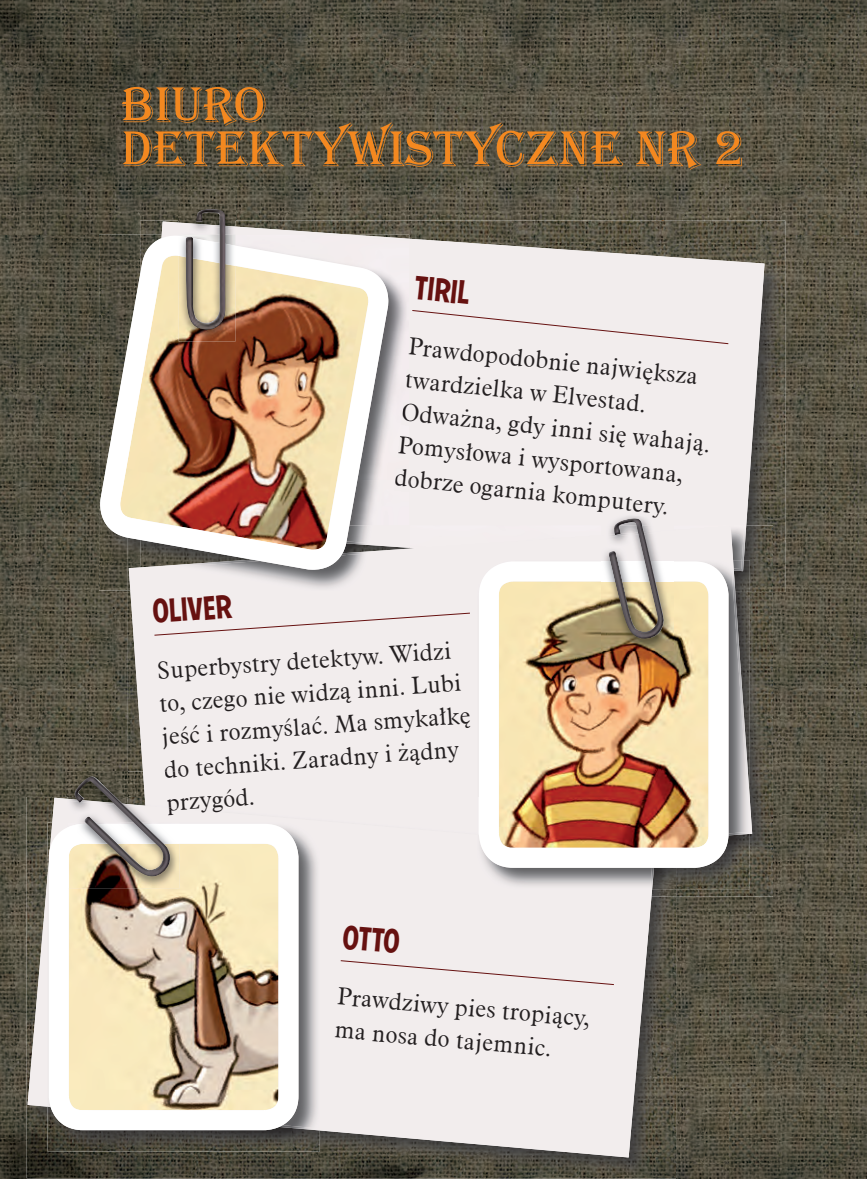
<style>
.page{position:relative;width:867px;height:1179px;background:#fff}
.page>*{position:absolute;margin:0;border:0;box-sizing:border-box;transform-origin:0 0}
.t1{font:52px/44px "Algerian D";color:#f38820}
.t2{font:44px "Algerian D";color:#f38820}
.t3{font:300 34px "Animated Gothic";color:#661110}
.t4{font:24px/33px "Aldine 721 Lt EU";color:#231f20}
.s1{color:#1f1a1c}
</style>
<div class="page">
<img style="left:0;top:0;width:866px;height:1178px">
<img style="left:140px;top:220px;width:645px;height:371px">
<svg style="left:141px;top:221px;width:623px;height:304px;background:#d9d4d1"></svg>
<img style="left:128px;top:590px;width:644px;height:306px">
<img style="left:746px;top:525px;width:26px;height:66px">
<img style="left:409px;top:525px;width:337px;height:1px">
<div style="left:129px;top:526px;width:623px;height:349px;background:#f2eded"></div>
<img style="left:27px;top:796px;width:649px;height:382px">
<img style="left:655px;top:867px;width:21px;height:29px">
<img style="left:254px;top:796px;width:223px;height:1px">
<img style="left:180px;top:796px;width:74px;height:1px">
<svg style="left:28px;top:797px;width:627px;height:360px;background:#dcd7d6"></svg>
<svg style="left:339px;top:959px;width:276px;height:26px;background:#ece4e4"></svg>
<img style="left:47px;top:1130px;width:273px;height:21px">
<img style="left:47px;top:822px;width:273px;height:308px">
<svg style="left:49px;top:823px;width:249px;height:306px"></svg>
<img style="left:676px;top:835px;width:73px;height:54px">
<img style="left:728px;top:560px;width:21px;height:275px">
<img style="left:477px;top:834px;width:177px;height:55px">
<img style="left:479px;top:561px;width:249px;height:306px">
<img style="left:99px;top:235px;width:29px;height:355px">
<img style="left:388px;top:241px;width:21px;height:284px">
<img style="left:388px;top:235px;width:21px;height:6px">
<div style="left:408px;top:309px;width:321px;height:50px;background:#f2eded"></div>
<img style="left:405px;top:370px;width:4px;height:17px">
<img style="left:401px;top:402px;width:8px;height:23px">
<img style="left:398px;top:435px;width:11px;height:23px">
<img style="left:394px;top:468px;width:15px;height:23px">
<img style="left:128px;top:569px;width:1px;height:21px">
<img style="left:388px;top:525px;width:21px;height:16px">
<img style="left:388px;top:541px;width:21px;height:6px">
<img style="left:129px;top:548px;width:280px;height:42px">
<img style="left:100px;top:235px;width:288px;height:334px">
<img style="left:179px;top:204px;width:56px;height:18px">
<img style="left:179px;top:228px;width:56px;height:8px">
<img style="left:179px;top:222px;width:56px;height:6px">
<img style="left:179px;top:266px;width:56px;height:75px">
<img style="left:179px;top:236px;width:56px;height:30px">
<img style="left:186px;top:209px;width:40px;height:121px">
<svg style="left:153px;top:612px;width:318px;height:24px;background:#ece3e3"></svg>
<img style="left:602px;top:513px;width:71px;height:17px">
<img style="left:618px;top:513px;width:48px;height:5px">
<img style="left:602px;top:537px;width:71px;height:113px">
<img style="left:602px;top:530px;width:71px;height:7px">
<img style="left:608px;top:517px;width:56px;height:123px">
<img style="left:67px;top:771px;width:113px;height:25px">
<img style="left:143px;top:771px;width:4px;height:4px">
<img style="left:67px;top:796px;width:7px;height:2px">
<img style="left:67px;top:809px;width:113px;height:14px">
<img style="left:67px;top:798px;width:7px;height:11px">
<img style="left:67px;top:823px;width:113px;height:65px">
<img style="left:165px;top:771px;width:15px;height:11px">
<img style="left:171px;top:792px;width:9px;height:4px">
<svg style="left:171px;top:796px;width:9px;height:19px"></svg>
<img style="left:74px;top:775px;width:97px;height:101px">
<h1 class="t1" style="left:121px;top:82px;width:624px">BIURO<br>DETEKTYWISTYCZNE NR 2</h1>
<h2 class="t2" style="left:121px;top:136px;width:124px">BIURO</h2>
<h3 class="t3" style="left:416px;top:275px;width:56px;rotate:6deg">TIRIL</h3>
<p class="t4" style="left:410px;top:331px;width:312px;rotate:6deg"><span class="s1">P</span>rawdopodobnie największa <span class="s1">t</span>wardzielka w-Elvestad.<br><span class="s1">O</span>dważna, gdy inni się wahają.<br><span class="s1">P</span>omysłowa i-wysportowana, <span class="s1">do</span>brze ogarnia komputer<span class="s1">y.</span></p>
<h3 class="t3" style="left:152px;top:600px;width:81px;rotate:-4deg">OLIVER</h3>
<p class="t4" style="left:156px;top:656px;width:311px;rotate:-4deg">Superbystry detektyw. Widzi to, czego nie widzą inni. Lubi jeść i-rozmyślać. Ma smykałkę <span class="s1">do</span> techniki. Zaradny i-żądny <span class="s1">p</span>rzygód.</p>
<h3 class="t3" style="left:344px;top:925px;width:59px;rotate:5deg">OTTO</h3>
<p class="t4" style="left:339px;top:981px;width:255px;rotate:5deg">Prawdziwy pies tropiący, ma nosa do tajemnic.</p>
</div>
